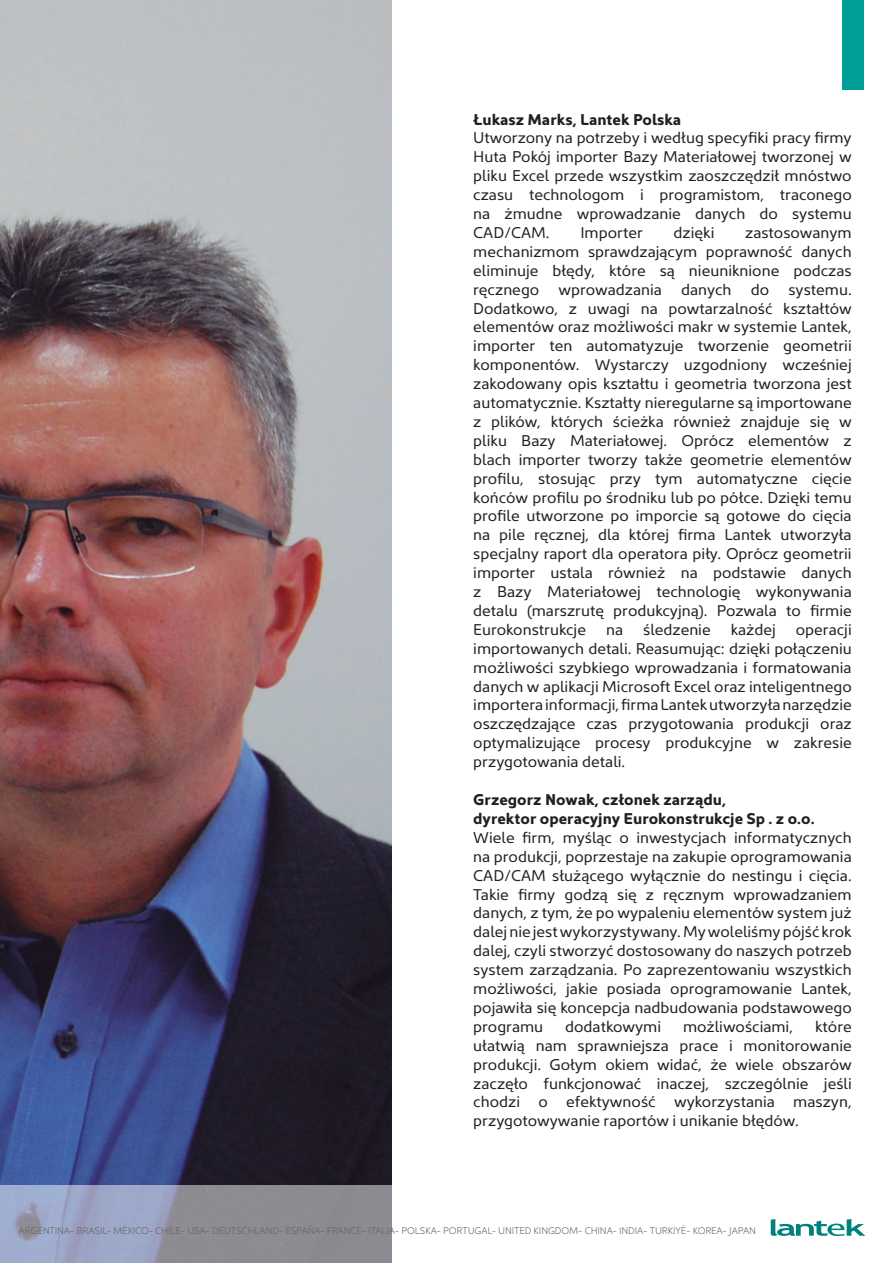
<style>
.page{position:relative;width:893px;height:1263px;background:#fff}
.page>*{position:absolute;margin:0;border:0;box-sizing:border-box;transform-origin:0 0}
.t1{font:15.75px/18.9px "Kyrial Sans Pro";color:#231f20;text-align:justify}
.t2{font:700 15.75px/18.9px "Kyrial Sans Pro";color:#231f20}
.t3{font:300 9.75px "Kyrial Sans Pro";letter-spacing:-.01em;color:#636366}
</style>
<div class="page">
<img style="left:0;top:0;width:391px;height:1185px">
<div style="left:842px;top:0;width:21px;height:89px;background:#009e97"></div>
<svg style="left:0;top:1185px;width:866px;height:78px"></svg>
<svg style="left:771px;top:1219px;width:94px;height:17px"></svg>
<p class="t2" style="left:473px;top:109px;width:210px">Łukasz Marks, Lantek Polska</p>
<p class="t1" style="left:473px;top:128px;width:380px">Utworzony na potrzeby i według specyfiki pracy firmy Huta Pokój importer Bazy Materiałowej tworzonej w pliku Excel przede wszystkim zaoszczędził mnóstwo czasu technologom i programistom, traconego na żmudne wprowadzanie danych do systemu CAD/CAM.</p>
<p class="t1" style="left:580px;top:222px;width:64px">Importer</p>
<p class="t1" style="left:674px;top:222px;width:42px">dzięki</p>
<p class="t1" style="left:473px;top:222px;width:380px;text-indent:272px">zastosowanym mechanizmom sprawdzającym poprawność danych eliminuje błędy, które są nieuniknione podczas ręcznego wprowadzania danych do systemu.<br>Dodatkowo, z uwagi na powtarzalność kształtów elementów oraz możliwości makr w systemie Lantek, importer ten automatyzuje tworzenie geometrii komponentów. Wystarczy uzgodniony wcześniej zakodowany opis kształtu i geometria tworzona jest automatycznie. Kształty nieregularne są importowane z plików, których ścieżka również znajduje się w pliku Bazy Materiałowej. Oprócz elementów z blach importer tworzy także geometrie elementów profilu, stosując przy tym automatyczne cięcie końców profilu po środniku lub po półce. Dzięki temu profile utworzone po imporcie są gotowe do cięcia na pile ręcznej, dla której firma Lantek utworzyła specjalny raport dla operatora piły. Oprócz geometrii importer ustala również na podstawie danych z Bazy Materiałowej technologię wykonywania detalu (marszrutę produkcyjną). Pozwala to firmie Eurokonstrukcje</p>
<p class="t1" style="left:606px;top:619px;width:19px">na</p>
<p class="t1" style="left:643px;top:619px;width:69px">śledzenie</p>
<p class="t1" style="left:731px;top:619px;width:47px">każdej</p>
<p class="t1" style="left:473px;top:619px;width:380px;text-indent:323px">operacji importowanych detali. Reasumując: dzięki połączeniu możliwości szybkiego wprowadzania i formatowania danych w aplikacji Microsoft Excel oraz inteligentnego importera informacji, firma Lantek utworzyła narzędzie oszczędzające czas przygotowania produkcji oraz optymalizujące procesy produkcyjne w zakresie przygotowania detali.</p>
<p class="t2" style="left:473px;top:789px;width:343px">Grzegorz Nowak, członek zarządu,<br>dyrektor operacyjny Eurokonstrukcje Sp . z o.o.</p>
<p class="t1" style="left:473px;top:827px;width:380px">Wiele firm, myśląc o inwestycjach informatycznych na produkcji, poprzestaje na zakupie oprogramowania CAD/CAM służącego wyłącznie do nestingu i cięcia.<br>Takie firmy godzą się z ręcznym wprowadzaniem danych, z tym, że po wypaleniu elementów system już dalej nie jest wykorzystywany. My woleliśmy pójść krok dalej, czyli stworzyć dostosowany do naszych potrzeb system zarządzania. Po zaprezentowaniu wszystkich możliwości, jakie posiada oprogramowanie Lantek, pojawiła się koncepcja nadbudowania podstawowego programu</p>
<p class="t1" style="left:473px;top:1016px;width:380px;text-indent:342px">które ułatwią nam sprawniejsza prace i monitorowanie produkcji. Gołym okiem widać, że wiele obszarów zaczęło funkcjonować inaczej, szczególnie jeśli chodzi o efektywność wykorzystania maszyn, przygotowywanie raportów i unikanie błędów.</p>
<p class="t1" style="left:565px;top:1016px;width:97px">dodatkowymi</p>
<p class="t1" style="left:683px;top:1016px;width:112px">możliwościami,</p>
<p class="t3" style="left:19px;top:1223px;width:739px">ARGENTINA- BRASIL- MÉXICO- CHILE- USA- DEUTSCHLAND- ESPAÑA- FRANCE- ITALIA- POLSKA- PORTUGAL- UNITED KINGDOM- CHINA- INDIA- TURKIYË- KOREA- JAPAN</p>
</div>
